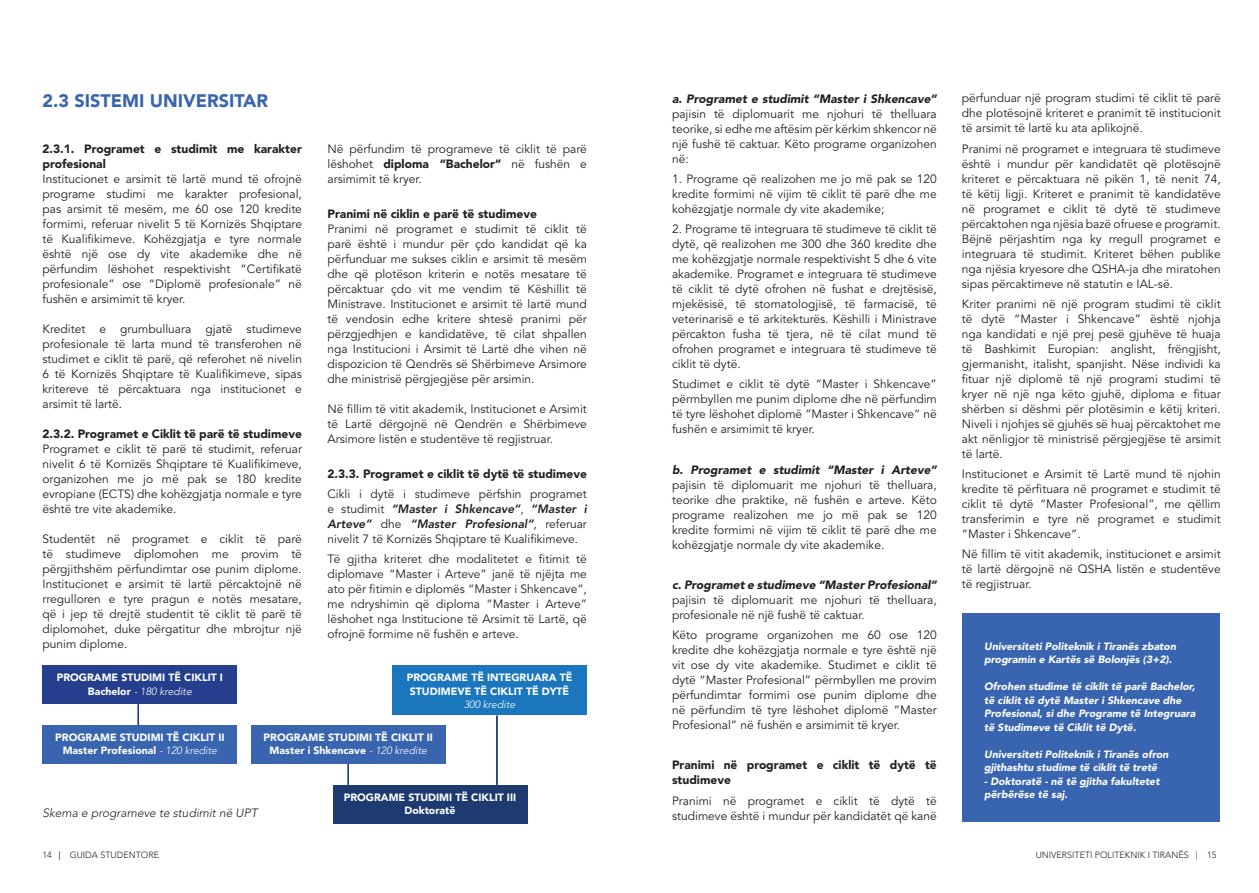
<style>
.page{position:relative;width:1259px;height:893px;background:#fff}
.page>*{position:absolute;margin:0;border:0;box-sizing:border-box;transform-origin:0 0}
.t1{font:900 18px "Avenir LT Std";color:#3965b0}
.t2{font:12px/15px "Avenir LT Std";color:#231f20;text-align:justify}
.t3{font:900 12px/15px "Avenir LT Std";color:#231f20}
.t4{font:italic 900 12px "Avenir LT Std";color:#231f20}
.t5{font:italic 300 12px "Avenir LT Std";color:#231f20}
.t6{font:italic 900 10.5px/13.5px "Avenir LT Std";color:#fff}
.t7{font:900 10.5px/13.5px "Avenir LT Std";color:#fff;text-align:center}
.t8{font:italic 300 10.5px "Avenir LT Std";color:#fff}
.t9{font:300 9px "Avenir LT Std";color:#231f20}
.s1{font-weight:900}
.s2{font-weight:800;font-style:italic}
.s3{font-weight:300;font-style:italic}
.s4{font-family:"Minion Pro";font-weight:400}
</style>
<div class="page">
<div style="left:962px;top:614px;width:258px;height:208px;background:#3965b0"></div>
<div style="left:43px;top:666px;width:194px;height:38px;background:#253f8e"></div>
<div style="left:392px;top:666px;width:195px;height:49px;background:#1b77bd"></div>
<div style="left:43px;top:725px;width:194px;height:39px;background:#3965b0"></div>
<div style="left:251px;top:725px;width:195px;height:39px;background:#3965b0"></div>
<div style="left:333px;top:785px;width:194px;height:39px;background:#1d3b70"></div>
<svg style="left:137px;top:704px;width:2px;height:21px"></svg>
<svg style="left:496px;top:715px;width:1px;height:70px"></svg>
<svg style="left:347px;top:764px;width:2px;height:22px"></svg>
<h1 class="t1" style="left:43px;top:90px;width:227px">2.3 SISTEMI UNIVERSITAR</h1>
<p class="t3" style="left:43px;top:141px;width:261px">2.3.1. Programet e studimit me karakter profesional</p>
<p class="t2" style="left:43px;top:172px;width:261px">Institucionet e arsimit të lartë mund të ofrojnë programe studimi me karakter profesional, pas arsimit të mesëm, me 60 ose 120 kredite formimi, referuar nivelit 5 të Kornizës Shqiptare të Kualifikimeve. Kohëzgjatja e tyre normale është një ose dy vite akademike dhe në përfundim lëshohet respektivisht “Certifikatë profesionale” ose “Diplomë profesionale” në fushën e arsimimit të kryer.</p>
<p class="t2" style="left:43px;top:322px;width:261px">Kreditet e grumbulluara gjatë studimeve profesionale të larta mund të transferohen në studimet e ciklit të parë, që referohet në nivelin 6 të Kornizës Shqiptare të Kualifikimeve, sipas kritereve të përcaktuara nga institucionet e arsimit të lartë.</p>
<p class="t3" style="left:43px;top:426px;width:261px">2.3.2. Programet e Ciklit të parë të studimeve</p>
<p class="t2" style="left:43px;top:442px;width:261px">Programet e ciklit të parë të studimit, referuar nivelit 6 të Kornizës Shqiptare të Kualifikimeve, organizohen me jo më pak se 180 kredite evropiane (ECTS) dhe kohëzgjatja normale e tyre është tre vite akademike.</p>
<p class="t2" style="left:43px;top:532px;width:261px">Studentët në programet e ciklit të parë të studimeve diplomohen me provim të përgjithshëm përfundimtar ose punim diplome.<br>Institucionet e arsimit të lartë përcaktojnë në rregulloren e tyre pragun e notës mesatare, që i jep të drejtë studentit të ciklit të parë të diplomohet, duke përgatitur dhe mbrojtur një punim diplome.</p>
<p class="t2" style="left:327px;top:141px;width:261px">Në përfundim të programeve të ciklit të parë lëshohet <span class="s1">diploma “Bachelor”</span> në fushën e arsimimit të kryer.</p>
<p class="t3" style="left:327px;top:206px;width:211px">Pranimi në ciklin e parë të studimeve</p>
<p class="t2" style="left:327px;top:221px;width:261px">Pranimi në programet e studimit të ciklit të parë është i mundur për çdo kandidat që ka përfunduar me sukses ciklin e arsimit të mesëm dhe që plotëson kriterin e notës mesatare të përcaktuar çdo vit me vendim të Këshillit të Ministrave. Institucionet e arsimit të lartë mund të vendosin edhe kritere shtesë pranimi për përzgjedhjen e kandidatëve, të cilat shpallen nga Institucioni i Arsimit të Lartë dhe vihen në dispozicion të Qendrës së Shërbimeve Arsimore dhe ministrisë përgjegjëse për arsimin.</p>
<p class="t2" style="left:327px;top:401px;width:261px">Në fillim të vitit akademik, Institucionet e Arsimit të Lartë dërgojnë në Qendrën e Shërbimeve Arsimore listën e studentëve të regjistruar.</p>
<p class="t3" style="left:327px;top:466px;width:261px">2.3.3. Programet e ciklit të dytë të studimeve</p>
<p class="t2" style="left:327px;top:487px;width:261px">Cikli i dytë i studimeve përfshin programet e studimit <span class="s2">“Master i Shkencave”</span>, <span class="s2">“Master i Arteve”</span> dhe <span class="s2">“Master Profesional”</span>, referuar nivelit 7 të Kornizës Shqiptare të Kualifikimeve.</p>
<p class="t2" style="left:327px;top:552px;width:261px">Të gjitha kriteret dhe modalitetet e fitimit të diplomave “Master i Arteve” janë të njëjta me ato për fitimin e diplomës “Master i Shkencave”, me ndryshimin që diploma “Master i Arteve” lëshohet nga Institucione të Arsimit të Lartë, që ofrojnë formime në fushën e arteve.</p>
<p class="t7" style="left:57px;top:671px;width:168px">PROGRAME STUDIMI TË CIKLIT I<br>Bachelor <span class="s3">- 180 kredite</span></p>
<p class="t7" style="left:407px;top:671px;width:167px;text-align:left">PROGRAME TË INTEGRUARA TË<br>STUDIMEVE TË CIKLIT TË DYTË</p>
<p class="t8" style="left:464px;top:699px;width:53px">300 kredite</p>
<p class="t7" style="left:55px;top:730px;width:171px">PROGRAME STUDIMI TË CIKLIT II<br>Master Profesional <span class="s3">- 120 kredite</span></p>
<p class="t7" style="left:264px;top:730px;width:171px">PROGRAME STUDIMI TË CIKLIT II<br>Master i Shkencave <span class="s3">- 120 kredite</span></p>
<p class="t7" style="left:344px;top:790px;width:174px">PROGRAME STUDIMI TË CIKLIT III<br>Doktoratë</p>
<p class="t5" style="left:43px;top:806px;width:216px">Skema e programeve te studimit në UPT</p>
<p class="t4" style="left:672px;top:91px;width:266px">a. Programet e studimit “Master i Shkencave”</p>
<p class="t2" style="left:672px;top:106px;width:266px">pajisin të diplomuarit me njohuri të thelluara teorike, si edhe me aftësim për kërkim shkencor në një fushë të caktuar. Këto programe organizohen në:</p>
<p class="t2" style="left:672px;top:171px;width:266px">1. Programe që realizohen me jo më pak se 120 kredite formimi në vijim të ciklit të parë dhe me kohëzgjatje normale dy vite akademike;</p>
<p class="t2" style="left:672px;top:222px;width:266px">2. Programe të integruara të studimeve të ciklit të dytë, që realizohen me 300 dhe 360 kredite dhe me kohëzgjatje normale respektivisht 5 dhe 6 vite akademike. Programet e integruara të studimeve të ciklit të dytë ofrohen në fushat e drejtësisë, mjekësisë, të stomatologjisë, të farmacisë, të veterinarisë e të arkitekturës. Këshilli i Ministrave përcakton fusha të tjera, në të cilat mund të ofrohen programet e integruara të studimeve të ciklit të dytë.</p>
<p class="t2" style="left:672px;top:377px;width:266px">Studimet e ciklit të dytë “Master i Shkencave” përmbyllen me punim diplome dhe në përfundim të tyre lëshohet diplomë “Master i Shkencave” në fushën e arsimimit të kryer.</p>
<p class="t4" style="left:672px;top:462px;width:266px">b. Programet e studimit “Master i Arteve”</p>
<p class="t2" style="left:672px;top:477px;width:266px">pajisin të diplomuarit me njohuri të thelluara, teorike dhe praktike, në fushën e arteve. Këto programe realizohen me jo më pak se 120 kredite formimi në vijim të ciklit të parë dhe me kohëzgjatje normale dy vite akademike.</p>
<p class="t4" style="left:672px;top:577px;width:266px">c. Programet e studimeve “Master Profesional”</p>
<p class="t2" style="left:672px;top:593px;width:266px">pajisin të diplomuarit me njohuri të thelluara, profesionale në një fushë të caktuar.</p>
<p class="t2" style="left:672px;top:628px;width:266px">Këto programe organizohen me 60 ose 120 kredite dhe kohëzgjatja normale e tyre është një vit ose dy vite akademike. Studimet e ciklit të dytë “Master Profesional” përmbyllen me provim përfundimtar formimi ose punim diplome dhe në përfundim të tyre lëshohet diplomë “Master Profesional” në fushën e arsimimit të kryer.</p>
<p class="t3" style="left:672px;top:758px;width:266px">Pranimi në programet e ciklit të dytë të studimeve</p>
<p class="t2" style="left:672px;top:793px;width:266px">Pranimi në programet e ciklit të dytë të studimeve është i mundur për kandidatët që kanë</p>
<p class="t2" style="left:962px;top:91px;width:260px">përfunduar një program studimi të ciklit të parë dhe plotësojnë kriteret e pranimit të institucionit të arsimit të lartë ku ata aplikojnë.</p>
<p class="t2" style="left:962px;top:141px;width:260px">Pranimi në programet e integruara të studimeve është i mundur për kandidatët që plotësojnë kriteret e përcaktuara në pikën 1, të nenit 74, të këtij ligji. Kriteret e pranimit të kandidatëve në programet e ciklit të dytë të studimeve përcaktohen nga njësia bazë ofruese e programit.<br>Bëjnë përjashtim nga ky rregull programet e integruara të studimit. Kriteret bëhen publike nga njësia kryesore dhe QSHA-ja dhe miratohen sipas përcaktimeve në statutin e IAL-së.</p>
<p class="t2" style="left:962px;top:296px;width:260px">Kriter pranimi në një program studimi të ciklit të dytë “Master i Shkencave” është njohja nga kandidati e një prej pesë gjuhëve të huaja të Bashkimit Europian: anglisht, frëngjisht, gjermanisht, italisht, spanjisht. Nëse individi ka fituar një diplomë të një programi studimi të kryer në një nga këto gjuhë, diploma e fituar shërben si dëshmi për plotësimin e këtij kriteri.<br>Niveli i njohjes së gjuhës së huaj përcaktohet me akt nënligjor të ministrisë përgjegjëse të arsimit të lartë.</p>
<p class="t2" style="left:962px;top:467px;width:260px">Institucionet e Arsimit të Lartë mund të njohin kredite të përfituara në programet e studimit të ciklit të dytë “Master Profesional”, me qëllim transferimin e tyre në programet e studimit “Master i Shkencave”.</p>
<p class="t2" style="left:962px;top:547px;width:260px">Në fillim të vitit akademik, institucionet e arsimit të lartë dërgojnë në QSHA listën e studentëve të regjistruar.</p>
<p class="t6" style="left:984px;top:639px;width:193px">Universiteti Politeknik i Tiranës zbaton programin e Kartës së Bolonjës (3+2).</p>
<p class="t6" style="left:984px;top:680px;width:213px">Ofrohen studime të ciklit të parë Bachelor, të ciklit të dytë Master i Shkencave dhe Profesional, si dhe Programe të Integruara të Studimeve të Ciklit të Dytë.</p>
<p class="t6" style="left:984px;top:747px;width:186px">Universiteti Politeknik i Tiranës ofron gjithashtu studime të ciklit të tretë</p>
<p class="t6" style="left:984px;top:774px;width:177px">- Doktoratë - në të gjitha fakultetet përbërëse të saj.</p>
<p class="t9" style="left:43px;top:850px;width:118px">14 <span class="s4">|</span> GUIDA STUDENTORE</p>
<p class="t9" style="left:1035px;top:850px;width:182px">UNIVERSITETI POLITEKNIK I TIRANËS | 15</p>
</div>
